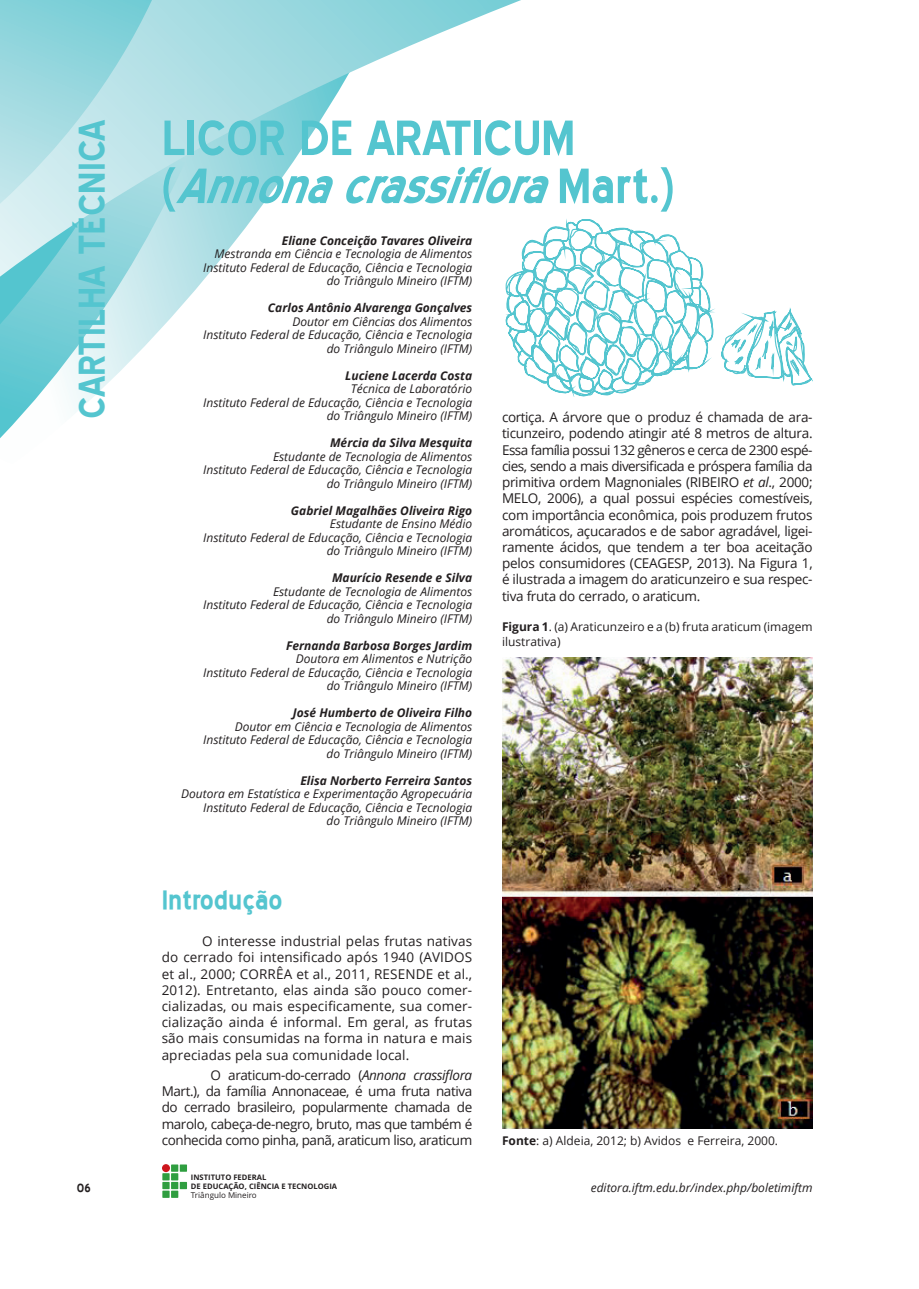
<style>
.page{position:relative;width:919px;height:1289px;background:#fff}
.page>*{position:absolute;margin:0;border:0;box-sizing:border-box;transform-origin:0 0}
.t1{font:700 60px/48px "Blue Highway";letter-spacing:-.01em;color:#54c5cf}
.t2{font:700 45px "Blue Highway";color:#54c5cf}
.t3{font:700 33px "Blue Highway";color:#54c5cf}
.t4{font:700 15px "Blue Highway";color:#231f20}
.t5{font:13.5px/16.2px "Open Sans";letter-spacing:-.02em;color:#231f20;text-align:justify}
.t6{font:italic 12px/13.5px "Open Sans";color:#231f20;text-align:right}
.t7{font:italic 700 12px "Open Sans";color:#231f20}
.t8{font:12px/14.4px "Open Sans";color:#231f20}
.t9{font:7.95px "Open Sans";color:#231f20}
.t10{font:700 7.65px/8.7px "Open Sans";color:#231f20}
.s1{font-style:italic}
.s2{font-weight:700}
</style>
<div class="page">
<div style="left:171px;top:1164px;width:7px;height:7px;background:#2f9e40"></div>
<div style="left:180px;top:1164px;width:7px;height:7px;background:#2f9e40"></div>
<div style="left:180px;top:1181px;width:7px;height:8px;background:#2f9e40"></div>
<div style="left:162px;top:1173px;width:8px;height:7px;background:#2f9e40"></div>
<div style="left:171px;top:1173px;width:7px;height:7px;background:#2f9e40"></div>
<div style="left:162px;top:1181px;width:8px;height:8px;background:#2f9e40"></div>
<div style="left:171px;top:1181px;width:7px;height:8px;background:#2f9e40"></div>
<div style="left:162px;top:1190px;width:8px;height:7px;background:#2f9e40"></div>
<div style="left:171px;top:1190px;width:7px;height:7px;background:#2f9e40"></div>
<div style="left:162px;top:1164px;width:8px;height:8px;background:#cd151d;border-radius:50%"></div>
<svg style="left:0;top:277px;width:206px;height:161px"></svg>
<svg style="left:0;top:0;width:521px;height:277px"></svg>
<svg style="left:0;top:0;width:152px;height:204px;background:#a8dde3"></svg>
<img style="left:502px;top:657px;width:310px;height:471px">
<svg style="left:505px;top:219px;width:307px;height:178px"></svg>
<h2 class="t2" style="left:71px;top:419px;width:301px;rotate:-90deg">CARTILHA TÉCNICA</h2>
<h1 class="t1" style="left:162px;top:114px;width:514px">LICOR DE ARATICUM<br>( <span class="s1">Annonacrassiflora</span>M a r t . )</h1>
<p class="t7" style="left:282px;top:232px;width:192px">Eliane Conceição Tavares Oliveira</p>
<p class="t6" style="left:203px;top:247px;width:270px">Mestranda em Ciência e Tecnologia de Alimentos<br>Instituto Federal de Educação, Ciência e Tecnologia do Triângulo Mineiro (IFTM)</p>
<p class="t7" style="left:268px;top:299px;width:206px">Carlos Antônio Alvarenga Gonçalves</p>
<p class="t6" style="left:203px;top:314px;width:270px">Doutor em Ciências dos Alimentos<br>Instituto Federal de Educação, Ciência e Tecnologia do Triângulo Mineiro (IFTM)</p>
<p class="t7" style="left:345px;top:367px;width:128px">Luciene Lacerda Costa</p>
<p class="t6" style="left:203px;top:382px;width:270px">Técnica de Laboratório<br>Instituto Federal de Educação, Ciência e Tecnologia do Triângulo Mineiro (IFTM)</p>
<p class="t7" style="left:330px;top:434px;width:144px">Mércia da Silva Mesquita</p>
<p class="t6" style="left:203px;top:449px;width:270px">Estudante de Tecnologia de Alimentos<br>Instituto Federal de Educação, Ciência e Tecnologia do Triângulo Mineiro (IFTM)</p>
<p class="t7" style="left:291px;top:502px;width:183px">Gabriel Magalhães Oliveira Rigo</p>
<p class="t6" style="left:203px;top:517px;width:270px">Estudante de Ensino Médio<br>Instituto Federal de Educação, Ciência e Tecnologia do Triângulo Mineiro (IFTM)</p>
<p class="t7" style="left:332px;top:569px;width:142px">Maurício Resende e Silva</p>
<p class="t6" style="left:203px;top:584px;width:270px">Estudante de Tecnologia de Alimentos<br>Instituto Federal de Educação, Ciência e Tecnologia do Triângulo Mineiro (IFTM)</p>
<p class="t7" style="left:286px;top:637px;width:187px">Fernanda Barbosa Borges Jardim</p>
<p class="t6" style="left:203px;top:652px;width:270px">Doutora em Alimentos e Nutrição<br>Instituto Federal de Educação, Ciência e Tecnologia do Triângulo Mineiro (IFTM)</p>
<p class="t7" style="left:293px;top:704px;width:181px">José Humberto de Oliveira Filho</p>
<p class="t6" style="left:203px;top:719px;width:270px">Doutor em Ciência e Tecnologia de Alimentos<br>Instituto Federal de Educação, Ciência e Tecnologia do Triângulo Mineiro (IFTM)</p>
<p class="t7" style="left:300px;top:772px;width:173px">Elisa Norberto Ferreira Santos</p>
<p class="t6" style="left:181px;top:787px;width:292px">Doutora em Estatística e Experimentação Agropecuária<br>Instituto Federal de Educação, Ciência e Tecnologia<br>do Triângulo Mineiro (IFTM)</p>
<h3 class="t3" style="left:162px;top:885px;width:122px">Introdução</h3>
<p class="t5" style="left:162px;top:932px;width:312px;text-indent:40px">O interesse industrial pelas frutas nativas do cerrado foi intensificado após 1940 (AVIDOS et al., 2000; CORRÊA et al., 2011, RESENDE et al., 2012). Entretanto, elas ainda são pouco comer&shy;cializadas, ou mais especificamente, sua comer&shy;cialização ainda é informal. Em geral, as frutas são mais consumidas na forma in natura e mais apreciadas pela sua comunidade local.</p>
<p class="t5" style="left:162px;top:1066px;width:312px;text-indent:49px">O araticum-do-cerrado (<span class="s1">Annona crassiflora </span>Mart.), da família Annonaceae, é uma fruta nativa do cerrado brasileiro, popularmente chamada de marolo, cabeça-de-negro, bruto, mas que também é conhecida como pinha, panã, araticum liso, araticum</p>
<p class="t5" style="left:502px;top:409px;width:312px">cortiça. A árvore que o produz é chamada de ara&shy;ticunzeiro, podendo atingir até 8 metros de altura.<br>Essa família possui 132 gêneros e cerca de 2300 espé&shy;cies, sendo a mais diversificada e próspera família da primitiva ordem Magnoniales (RIBEIRO <span class="s1">et al</span>., 2000; MELO, 2006), a qual possui espécies comestíveis, com importância econômica, pois produzem frutos aromáticos, açucarados e de sabor agradável, ligei&shy;ramente ácidos, que tendem a ter boa aceitação pelos consumidores (CEAGESP, 2013). Na Figura 1, é ilustrada a imagem do araticunzeiro e sua respec&shy;tiva fruta do cerrado, o araticum.</p>
<p class="t8" style="left:502px;top:619px;width:312px"><span class="s2">Figura 1</span>. (a) Araticunzeiro e a (b) fruta araticum (imagem ilustrativa)</p>
<p class="t8" style="left:502px;top:1132px;width:277px"><span class="s2">Fonte</span>: a) Aldeia, 2012; b) Avidos e Ferreira, 2000.</p>
<p class="t4" style="left:77px;top:1180px;width:15px">06</p>
<p class="t10" style="left:191px;top:1173px;width:148px">INSTITUTO FEDERAL<br>DE EDUCAÇÃO, CIÊNCIA E TECNOLOGIA</p>
<p class="t9" style="left:191px;top:1191px;width:67px">Triângulo Mineiro</p>
<p class="t6" style="left:590px;top:1180px;width:223px">editora.iftm.edu.br/index.php/boletimiftm</p>
</div>
